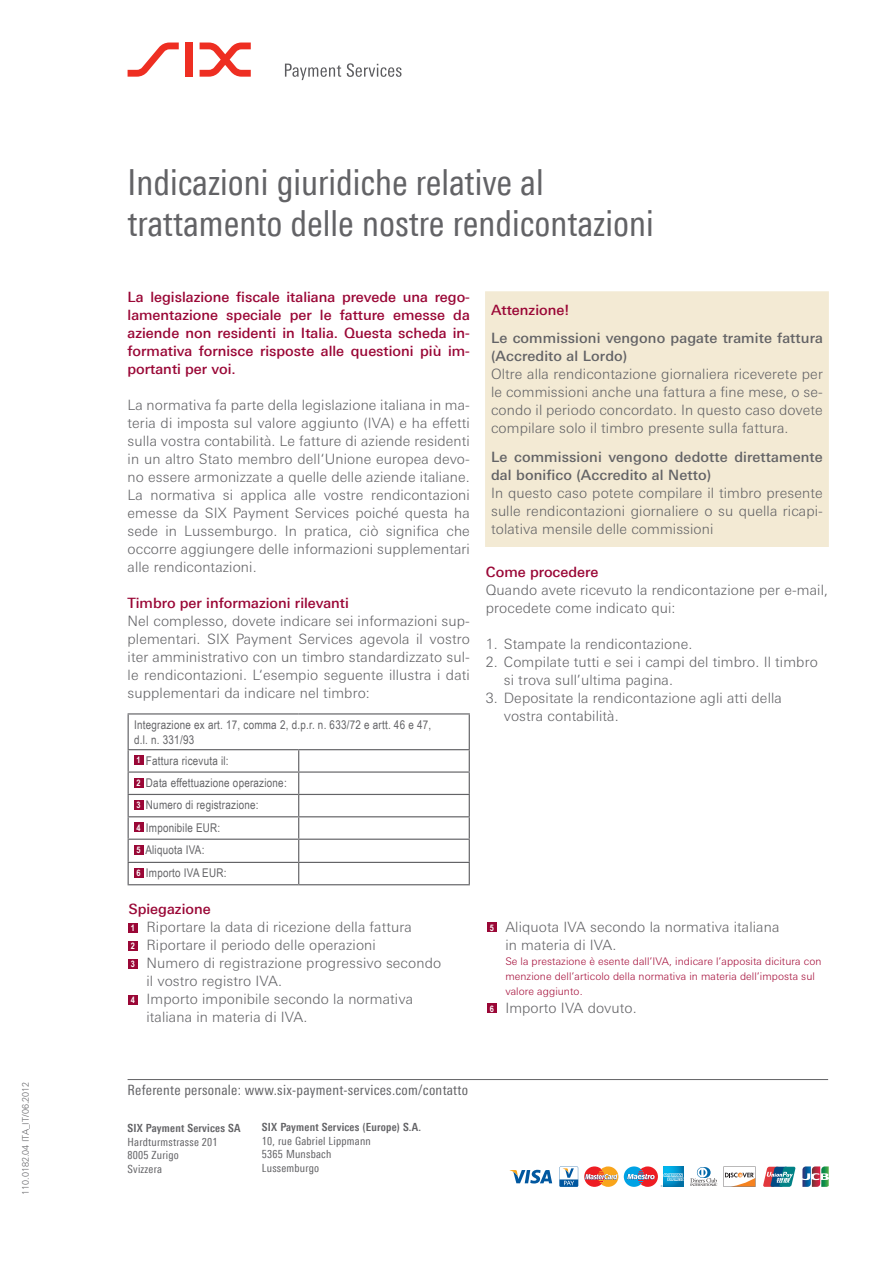
<style>
.page{position:relative;width:893px;height:1263px;background:#fff}
.page>*{position:absolute;margin:0;border:0;box-sizing:border-box;transform-origin:0 0}
.t1{font:36px/41.2px "Linotype Univers 420 Cn";color:#636366}
.t2{font:300 14.25px/18px "LT Univers Basic";letter-spacing:.01em;color:#636366;text-align:justify}
.t3{font:500 14.25px/18px "Linotype Univers 530";color:#9a0736;text-align:justify}
.t4{font:500 14.25px/18px "LT Univers Basic";letter-spacing:.01em;color:#636366}
.t5{font:condensed 14.25px "LT Univers";letter-spacing:.02em;color:#636366}
.t6{font:12px/22.5px "Arial Narrow";letter-spacing:.02em;color:#636366}
.t7{font:11.25px/13.5px "Linotype Univers 420 Cn";letter-spacing:.02em;color:#636366}
.t8{font:700 11.25px "Linotype Univers 620 Cn";letter-spacing:.02em;color:#636366}
.t9{font:300 10.5px/15px "LT Univers Basic";letter-spacing:.01em;color:#a40c38}
.t10{font:300 9px "LT Univers Basic";color:#636366}
.s1{font-weight:700;font-size:9px;color:#fff}
.s2{font-family:"Arial Narrow";font-weight:700;font-size:9px;color:#fff}
</style>
<div class="page">
<svg style="left:128px;top:43px;width:51px;height:34px"></svg>
<div style="left:186px;top:43px;width:7px;height:34px;background:#ee2e22"></div>
<svg style="left:200px;top:43px;width:51px;height:34px"></svg>
<svg style="left:285px;top:63px;width:116px;height:17px"></svg>
<svg style="left:763px;top:1167px;width:33px;height:20px"></svg>
<svg style="left:585px;top:1166px;width:33px;height:21px"></svg>
<svg style="left:510px;top:1170px;width:42px;height:13px"></svg>
<svg style="left:802px;top:1166px;width:27px;height:21px"></svg>
<div style="left:624px;top:1166px;width:20px;height:21px;background:#00a2e4;border-radius:50%"></div>
<svg style="left:559px;top:1166px;width:19px;height:21px"></svg>
<svg style="left:724px;top:1166px;width:31px;height:21px"></svg>
<svg style="left:627px;top:1166px;width:91px;height:21px"></svg>
<hr style="left:128px;top:1079px;width:700px;height:1px;background:#636366">
<hr style="left:128px;top:713px;width:171px;height:1px;background:#636366">
<hr style="left:128px;top:714px;width:1px;height:35px;background:#636366">
<hr style="left:299px;top:713px;width:171px;height:1px;background:#636366">
<hr style="left:469px;top:714px;width:1px;height:35px;background:#636366">
<hr style="left:128px;top:749px;width:171px;height:1px;background:#636366">
<hr style="left:299px;top:749px;width:171px;height:1px;background:#636366">
<hr style="left:128px;top:771px;width:171px;height:2px;background:#636366">
<hr style="left:299px;top:771px;width:171px;height:2px;background:#636366">
<hr style="left:128px;top:794px;width:171px;height:1px;background:#636366">
<hr style="left:299px;top:794px;width:171px;height:1px;background:#636366">
<hr style="left:128px;top:816px;width:171px;height:1px;background:#636366">
<hr style="left:299px;top:816px;width:171px;height:1px;background:#636366">
<hr style="left:128px;top:839px;width:171px;height:1px;background:#636366">
<hr style="left:299px;top:839px;width:171px;height:1px;background:#636366">
<hr style="left:128px;top:862px;width:171px;height:1px;background:#636366">
<svg style="left:128px;top:750px;width:1px;height:134px"></svg>
<hr style="left:299px;top:862px;width:171px;height:1px;background:#636366">
<svg style="left:298px;top:750px;width:1px;height:134px"></svg>
<svg style="left:469px;top:750px;width:1px;height:134px"></svg>
<hr style="left:128px;top:884px;width:171px;height:1px;background:#636366">
<hr style="left:299px;top:884px;width:171px;height:1px;background:#636366">
<div style="left:134px;top:756px;width:9px;height:9px;background:#9a0736"></div>
<div style="left:134px;top:778px;width:9px;height:9px;background:#9a0736"></div>
<div style="left:134px;top:800px;width:9px;height:9px;background:#9a0736"></div>
<div style="left:134px;top:823px;width:9px;height:9px;background:#9a0736"></div>
<div style="left:134px;top:845px;width:9px;height:9px;background:#9a0736"></div>
<div style="left:134px;top:868px;width:9px;height:9px;background:#9a0736"></div>
<div style="left:488px;top:294px;width:338px;height:250px;background:#f3ead4"></div>
<div style="left:485px;top:291px;width:344px;height:256px;border:6px solid #f3ead4"></div>
<div style="left:128px;top:923px;width:9px;height:9px;background:#9a0736"></div>
<div style="left:128px;top:941px;width:9px;height:9px;background:#9a0736"></div>
<div style="left:128px;top:959px;width:9px;height:9px;background:#9a0736"></div>
<div style="left:128px;top:995px;width:9px;height:9px;background:#9a0736"></div>
<div style="left:487px;top:923px;width:9px;height:9px;background:#9a0736"></div>
<div style="left:487px;top:1004px;width:9px;height:9px;background:#9a0736"></div>
<p class="t10" style="left:20px;top:1195px;width:115px;rotate:-90deg">110.0182.04 ITA_IT/06.2012</p>
<h1 class="t1" style="left:128px;top:161px;width:528px">Indicazioni giuridiche relative al trattamento delle nostre rendicontazioni</h1>
<p class="t3" style="left:128px;top:287px;width:344px">La legislazione fiscale italiana prevede una rego&shy;lamentazione speciale per le fatture emesse da aziende non residenti in Italia. Questa scheda in&shy;formativa fornisce risposte alle questioni più im&shy;portanti per voi.</p>
<p class="t2" style="left:128px;top:395px;width:344px">La normativa fa parte della legislazione italiana in ma&shy;teria di imposta sul valore aggiunto (IVA) e ha effetti sulla vostra contabilità. Le fatture di aziende residenti in un altro Stato membro dell‘Unione europea devo&shy;no essere armonizzate a quelle delle aziende italiane.<br>La normativa si applica alle vostre rendicontazioni emesse da SIX Payment Services poiché questa ha sede in Lussemburgo. In pratica, ciò significa che occorre aggiungere delle informazioni supplementari alle rendicontazioni.</p>
<p class="t3" style="left:128px;top:593px;width:223px">Timbro per informazioni rilevanti</p>
<p class="t2" style="left:128px;top:611px;width:344px">Nel complesso, dovete indicare sei informazioni sup&shy;plementari. SIX Payment Services agevola il vostro iter amministrativo con un timbro standardizzato sul&shy;le rendicontazioni. L‘esempio seguente illustra i dati supplementari da indicare nel timbro:</p>
<p class="t6" style="left:134px;top:716px;width:299px;line-height:15px">Integrazione ex art. 17, comma 2, d.p.r. n. 633/72 e artt. 46 e 47, d.l. n. 331/93</p>
<p class="t6" style="left:137px;top:749px;width:152px"><span class="s1">1</span> Fattura ricevuta il:<br><span class="s1">2</span> Data effettuazione operazione:<br><span class="s1">3</span> Numero di registrazione:<br><span class="s1">4</span> Imponibile EUR:<br><span class="s1">5</span> Aliquota IVA:<br><span class="s1">6</span> Importo IVA EUR:</p>
<p class="t3" style="left:128px;top:900px;width:84px">Spiegazione</p>
<p class="t2" style="left:131px;top:918px;width:282px"><span class="s2">1</span> Riportare la data di ricezione della fattura</p>
<p class="t2" style="left:131px;top:936px;width:246px"><span class="s2">2</span> Riportare il periodo delle operazioni</p>
<p class="t2" style="left:131px;top:954px;width:312px"><span class="s2">3</span> Numero di registrazione progressivo secondo</p>
<p class="t2" style="left:146px;top:972px;width:137px">il vostro registro IVA.</p>
<p class="t2" style="left:131px;top:990px;width:284px"><span class="s2">4</span> Importo imponibile secondo la normativa</p>
<p class="t2" style="left:146px;top:1008px;width:163px">italiana in materia di IVA.</p>
<p class="t3" style="left:491px;top:301px;width:80px">Attenzione!</p>
<p class="t4" style="left:491px;top:329px;width:333px">Le commissioni vengono pagate tramite fattura (Accredito al Lordo)</p>
<p class="t2" style="left:491px;top:365px;width:333px">Oltre alla rendicontazione giornaliera riceverete per le commissioni anche una fattura a fine mese, o se&shy;condo il periodo concordato. In questo caso dovete compilare solo il timbro presente sulla fattura.</p>
<p class="t4" style="left:491px;top:448px;width:333px">Le commissioni vengono dedotte direttamente dal bonifico (Accredito al Netto)</p>
<p class="t2" style="left:491px;top:484px;width:333px">In questo caso potete compilare il timbro presente sulle rendicontazioni giornaliere o su quella ricapi&shy;tolativa mensile delle commissioni</p>
<p class="t3" style="left:486px;top:562px;width:114px">Come procedere</p>
<p class="t2" style="left:486px;top:580px;width:344px">Quando avete ricevuto la rendicontazione per e-mail, procedete come indicato qui:</p>
<p class="t2" style="left:486px;top:634px;width:208px">1. Stampate la rendicontazione.</p>
<p class="t2" style="left:504px;top:652px;width:315px;text-indent:-18px">2. Compilate tutti e sei i campi del timbro. Il timbro si trova sull’ultima pagina.</p>
<p class="t2" style="left:504px;top:688px;width:280px;text-indent:-18px">3. Depositate la rendicontazione agli atti della vostra contabilità.</p>
<p class="t2" style="left:505px;top:918px;width:276px;text-indent:-16px"><span class="s2">5</span> Aliquota IVA secondo la normativa italiana in materia di IVA.</p>
<p class="t9" style="left:505px;top:953px;width:318px">Se la prestazione è esente dall’IVA, indicare l’apposita dicitura con menzione dell’articolo della normativa in materia dell’imposta sul valore aggiunto.</p>
<p class="t2" style="left:490px;top:999px;width:149px"><span class="s2">6</span> Importo IVA dovuto.</p>
<p class="t5" style="left:128px;top:1082px;width:342px">Referente personale: www.six-payment-services.com/contatto</p>
<p class="t8" style="left:262px;top:1120px;width:161px">SIX Payment Services (Europe) S.A.</p>
<p class="t7" style="left:262px;top:1134px;width:110px">10, rue Gabriel Lippmann<br>5365 Munsbach<br>Lussemburgo</p>
<p class="t8" style="left:128px;top:1121px;width:114px">SIX Payment Services SA</p>
<p class="t7" style="left:128px;top:1135px;width:92px">Hardturmstrasse 201<br>8005 Zurigo<br>Svizzera</p>
</div>
